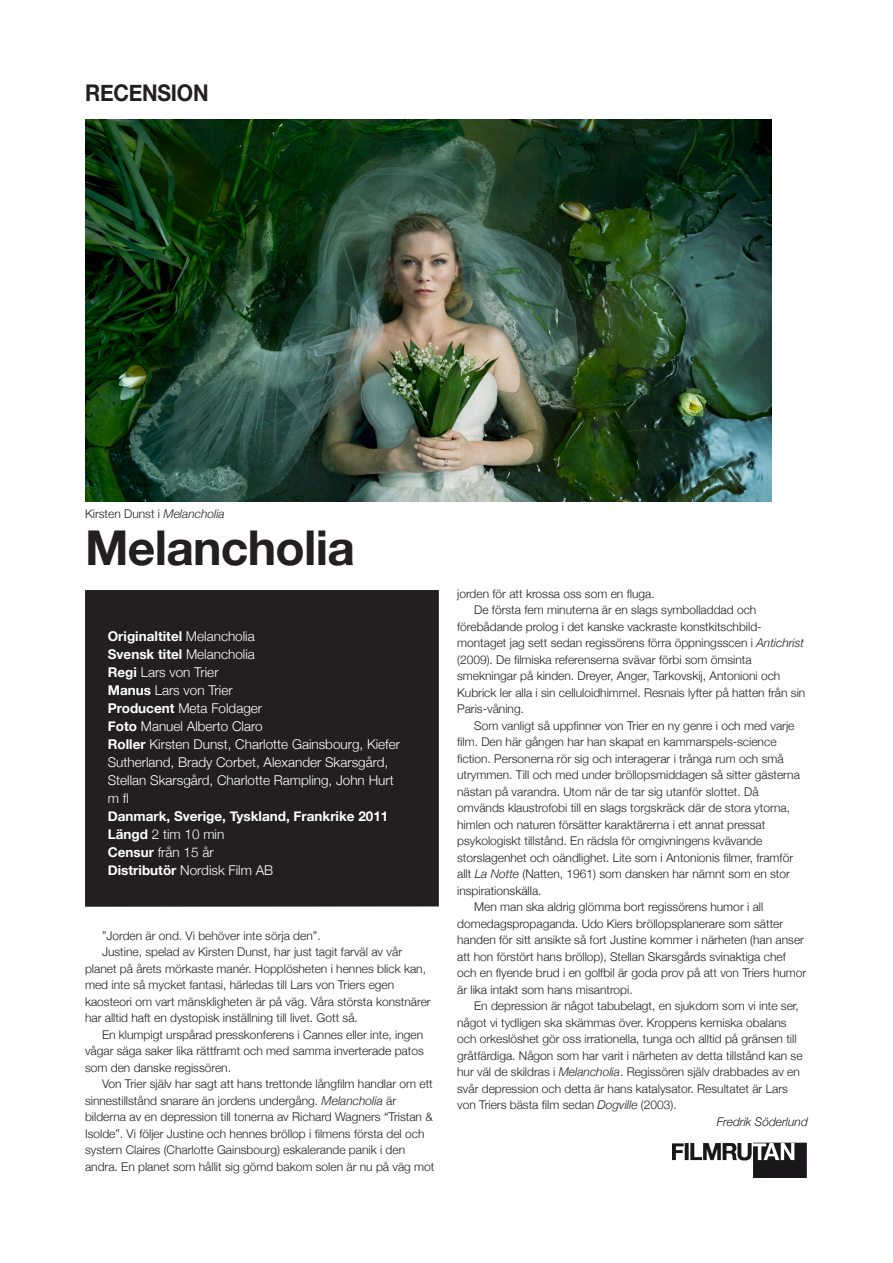
<style>
.page{position:relative;width:893px;height:1263px;background:#fff}
.page>*{position:absolute;margin:0;border:0;box-sizing:border-box;transform-origin:0 0}
.t1{font:700 48px "Helvetica Neue";letter-spacing:-.015em;color:#231f20}
.t2{font:700 22.95px "Helvetica Neue";letter-spacing:-.01em;color:#231f20;scale:.92 1}
.t3{font:300 13.5px/18px "Helvetica Neue";color:#fff}
.t4{font:700 13.5px "Helvetica Neue";color:#fff}
.t5{font:300 12px/16.5px "Helvetica Neue";color:#231f20}
.t6{font:italic 300 12px "Helvetica Neue";color:#231f20}
.s1{font-style:italic}
.s2{font-weight:300}
.s3{font-weight:700}
</style>
<div class="page">
<img style="left:673px;top:1142px;width:134px;height:36px">
<div style="left:85px;top:590px;width:354px;height:317px;background:#231f20"></div>
<img style="left:85px;top:120px;width:686px;height:382px">
<p class="t2" style="left:85px;top:79px;width:136px">recension</p>
<p class="t5" style="left:85px;top:505px;width:141px">Kirsten Dunst i <span class="s1">Melancholia</span></p>
<p class="t1" style="left:85px;top:518px;width:271px">Melancholia</p>
<p class="t4" style="left:108px;top:628px;width:148px">Originaltitel <span class="s2">Melancholia</span></p>
<p class="t4" style="left:108px;top:646px;width:149px">Svensk titel <span class="s2">Melancholia</span></p>
<p class="t3" style="left:108px;top:663px;width:112px"><span class="s3">Regi</span> Lars von Trier</p>
<p class="t3" style="left:108px;top:681px;width:126px"><span class="s3">Manus</span> Lars von Trier</p>
<p class="t3" style="left:108px;top:699px;width:156px"><span class="s3">Producent</span> Meta Foldager</p>
<p class="t3" style="left:108px;top:717px;width:156px"><span class="s3">Foto</span> Manuel Alberto Claro</p>
<p class="t3" style="left:108px;top:735px;width:294px"><span class="s3">Roller</span> Kirsten Dunst, Charlotte Gainsbourg, Kiefer<br>Sutherland, Brady Corbet, Alexander Skarsgård,<br>Stellan Skarsgård, Charlotte Rampling, John Hurt</p>
<p class="t3" style="left:108px;top:789px;width:22px">m fl</p>
<p class="t4" style="left:108px;top:808px;width:282px">Danmark, Sverige, Tyskland, Frankrike 2011</p>
<p class="t3" style="left:108px;top:825px;width:118px"><span class="s3">Längd</span> 2 tim 10 min</p>
<p class="t3" style="left:108px;top:843px;width:107px"><span class="s3">Censur</span> från 15 år</p>
<p class="t3" style="left:108px;top:861px;width:167px"><span class="s3">Distributör</span> Nordisk Film AB</p>
<p class="t5" style="left:102px;top:927px;width:220px">”Jorden är ond. Vi behöver inte sörja den”.</p>
<p class="t5" style="left:85px;top:943px;width:347px;text-indent:17px">Justine, spelad av Kirsten Dunst, har just tagit farväl av vår planet på årets mörkaste manér. Hopplösheten i hennes blick kan, med inte så mycket fantasi, härledas till Lars von Triers egen kaosteori om vart mänskligheten är på väg. Våra största konstnärer har alltid haft en dystopisk inställning till livet. Gott så.</p>
<p class="t5" style="left:85px;top:1026px;width:340px;text-align:justify;text-indent:17px">En klumpigt urspårad presskonferens i Cannes eller inte, ingen vågar säga saker lika rättframt och med samma inverterade patos som den danske regissören.</p>
<p class="t5" style="left:85px;top:1075px;width:351px;text-indent:17px">Von Trier själv har sagt att hans trettonde långfilm handlar om ett sinnestillstånd snarare än jordens undergång. <span class="s1">Melancholia</span> är bilderna av en depression till tonerna av Richard Wagners “Tristan &amp; Isolde”. Vi följer Justine och hennes bröllop i filmens första del och systern Claires (Charlotte Gainsbourg) eskalerande panik i den andra. En planet som hållit sig gömd bakom solen är nu på väg mot</p>
<p class="t5" style="left:457px;top:585px;width:199px">jorden för att krossa oss som en fluga.</p>
<p class="t5" style="left:457px;top:601px;width:350px;text-indent:17px">De första fem minuterna är en slags symbolladdad och förebådande prolog i det kanske vackraste konstkitschbild&shy;montaget jag sett sedan regissörens förra öppningsscen i <span class="s1">Antichrist </span>(2009). De filmiska referenserna svävar förbi som ömsinta smekningar på kinden. Dreyer, Anger, Tarkovskij, Antonioni och Kubrick ler alla i sin celluloidhimmel. Resnais lyfter på hatten från sin Paris-våning.</p>
<p class="t5" style="left:457px;top:717px;width:344px;text-indent:17px">Som vanligt så uppfinner von Trier en ny genre i och med varje film. Den här gången har han skapat en kammarspels-science fiction. Personerna rör sig och interagerar i trånga rum och små utrymmen. Till och med under bröllopsmiddagen så sitter gästerna nästan på varandra. Utom när de tar sig utanför slottet. Då omvänds klaustrofobi till en slags torgskräck där de stora ytorna, himlen och naturen försätter karaktärerna i ett annat pressat psykologiskt tillstånd. En rädsla för omgivningens kvävande storslagenhet och oändlighet. Lite som i Antonionis filmer, framför allt <span class="s1">La Notte</span> (Natten, 1961) som dansken har nämnt som en stor inspirationskälla.</p>
<p class="t5" style="left:457px;top:898px;width:351px;text-indent:17px">Men man ska aldrig glömma bort regissörens humor i all domedagspropaganda. Udo Kiers bröllopsplanerare som sätter handen för sitt ansikte så fort Justine kommer i närheten (han anser att hon förstört hans bröllop), Stellan Skarsgårds svinaktiga chef och en flyende brud i en golfbil är goda prov på att von Triers humor är lika intakt som hans misantropi.</p>
<p class="t5" style="left:457px;top:997px;width:347px;text-indent:17px">En depression är något tabubelagt, en sjukdom som vi inte ser, något vi tydligen ska skämmas över. Kroppens kemiska obalans och orkeslöshet gör oss irrationella, tunga och alltid på gränsen till gråtfärdiga. Någon som har varit i närheten av detta tillstånd kan se hur väl de skildras i <span class="s1">Melancholia</span>. Regissören själv drabbades av en svår depression och detta är hans katalysator. Resultatet är Lars von Triers bästa film sedan <span class="s1">Dogville</span> (2003).</p>
<p class="t6" style="left:717px;top:1114px;width:93px">Fredrik Söderlund</p>
</div>
